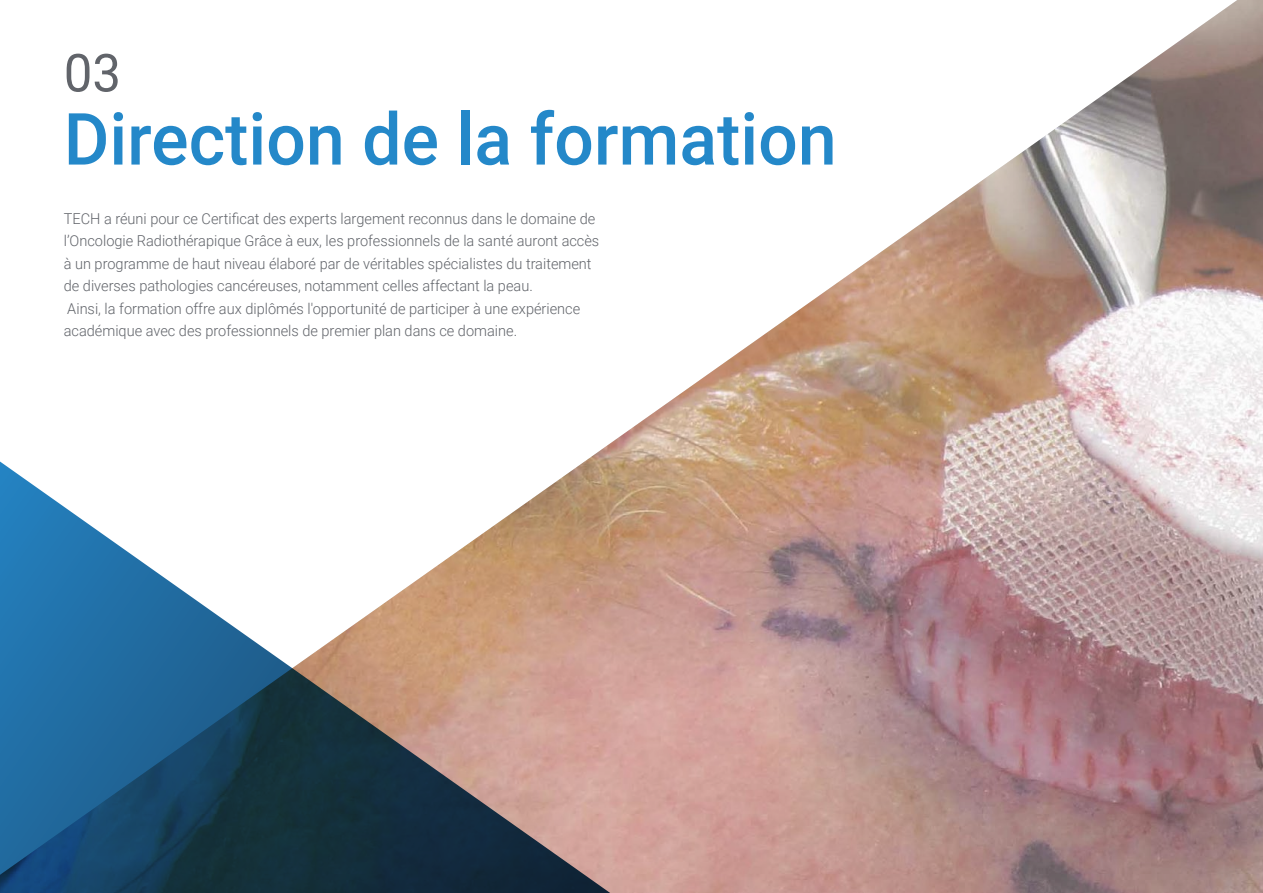
<style>
.page{position:relative;width:1263px;height:893px;background:#fff}
.page>*{position:absolute;margin:0;border:0;box-sizing:border-box;transform-origin:0 0}
.t1{font:500 72px "Roboto";color:#2488c9}
.t2{font:52.5px "Roboto";color:#61646a}
.t3{font:300 15px/22.5px "Roboto";color:#61646a}
</style>
<div class="page">
<img style="left:606px;top:0;width:657px;height:893px">
<svg style="left:0;top:446px;width:640px;height:447px"></svg>
<h2 class="t2" style="left:64px;top:36px;width:59px">03</h2>
<h1 class="t1" style="left:64px;top:89px;width:774px">Direction de la formation</h1>
<p class="t3" style="left:64px;top:207px;width:537px">TECH a réuni pour ce Certificat des experts largement reconnus dans le domaine de l’Oncologie Radiothérapique Grâce à eux, les professionnels de la santé auront accès à un programme de haut niveau élaboré par de véritables spécialistes du traitement de diverses pathologies cancéreuses, notamment celles affectant la peau.<br>Ainsi, la formation offre aux diplômés l'opportunité de participer à une expérience académique avec des professionnels de premier plan dans ce domaine.</p>
</div>
